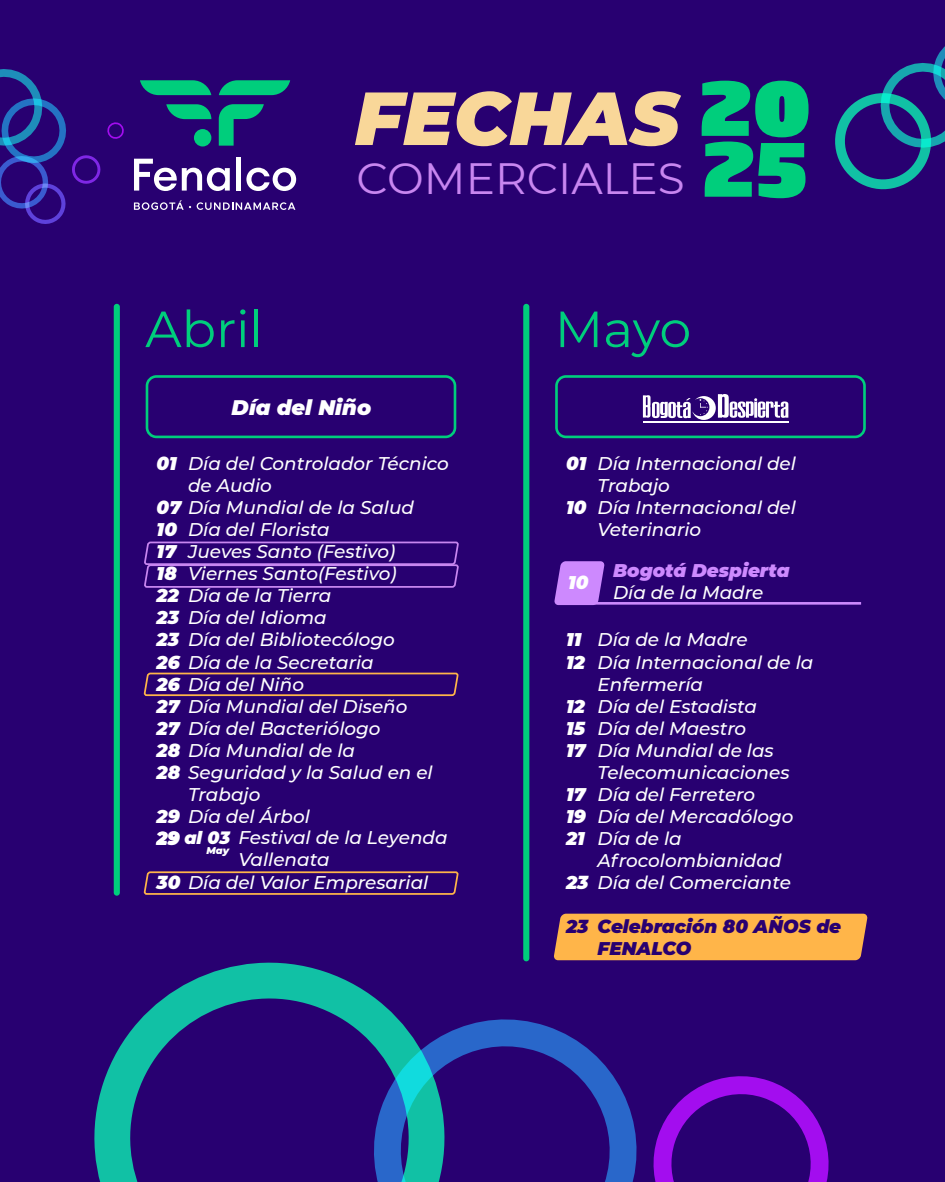
<style>
.page{position:relative;width:945px;height:1182px;background:#fff}
.page>*{position:absolute;margin:0;border:0;box-sizing:border-box;transform-origin:0 0}
.t1{font:italic 900 74.99px "Montserrat";color:#f9d799}
.t2{font:900 72.19px/60.8px "Soho Gothic Pro";color:#00ce7c}
.t3{font:50.75px "Montserrat";color:#00ce7c}
.t4{font:43.75px "Montserrat";color:#c886f0}
.t5{font:italic 900 21px "Montserrat";color:#fff}
.t6{font:italic 500 18.38px/22.1px "Montserrat";color:#fff}
.t7{font:italic 900 18.38px/22.1px "Montserrat";color:#280071}
.t8{font:italic 900 18.38px/22.1px "Montserrat";color:#fff;text-align:justify}
.t9{font:italic 900 18.38px "Montserrat";color:#cd89fe}
.t10{font:italic 900 17.41px "Montserrat";color:#fff}
.t11{font:italic 900 9.8px "Montserrat";color:#fff}
.s1{font-weight:900}
</style>
<div class="page">
<div style="left:0;top:0;width:945px;height:1181px;background:#280071"></div>
<svg style="left:140px;top:80px;width:71px;height:15px"></svg>
<svg style="left:219px;top:80px;width:71px;height:15px"></svg>
<svg style="left:166px;top:104px;width:45px;height:15px"></svg>
<svg style="left:219px;top:104px;width:45px;height:42px"></svg>
<div style="left:194px;top:129px;width:17px;height:17px;background:#00ce7c;border-radius:50%"></div>
<svg style="left:134px;top:159px;width:96px;height:32px"></svg>
<div style="left:236px;top:157px;width:5px;height:33px;background:#fff"></div>
<svg style="left:246px;top:168px;width:50px;height:23px"></svg>
<svg style="left:134px;top:200px;width:57px;height:10px"></svg>
<svg style="left:197px;top:202px;width:98px;height:8px"></svg>
<svg style="left:654px;top:1076px;width:175px;height:105px"></svg>
<svg style="left:444px;top:1019px;width:193px;height:162px"></svg>
<svg style="left:94px;top:962px;width:350px;height:219px"></svg>
<svg style="left:835px;top:46px;width:110px;height:143px"></svg>
<svg style="left:107px;top:122px;width:17px;height:17px"></svg>
<svg style="left:72px;top:155px;width:28px;height:29px"></svg>
<svg style="left:0;top:69px;width:66px;height:155px"></svg>
<svg style="left:144px;top:871px;width:315px;height:24px"></svg>
<svg style="left:144px;top:672px;width:315px;height:24px"></svg>
<svg style="left:144px;top:541px;width:315px;height:47px"></svg>
<div style="left:114px;top:304px;width:6px;height:591px;background:#00ce7c;border-radius:3px"></div>
<div style="left:146px;top:375px;width:310px;height:63px;border:3px solid #00ce7c;border-radius:9px"></div>
<div style="left:554px;top:913px;width:314px;height:47px;background:#ffb549"></div>
<svg style="left:554px;top:561px;width:51px;height:44px;background:#b474e8"></svg>
<div style="left:523px;top:304px;width:6px;height:657px;background:#00ce7c;border-radius:3px"></div>
<div style="left:555px;top:375px;width:311px;height:63px;border:3px solid #00ce7c;border-radius:9px"></div>
<hr style="left:560px;top:602px;width:301px;height:2px;background:#cd89fe">
<hr style="left:643px;top:421px;width:145px;height:2px;background:#fff">
<svg style="left:643px;top:394px;width:145px;height:26px"></svg>
<h1 class="t1" style="left:355px;top:62px;width:326px">FECHAS</h1>
<h3 class="t4" style="left:356px;top:149px;width:330px">COMERCIALES</h3>
<h2 class="t2" style="left:699px;top:73px;width:113px">20<br>25</h2>
<h3 class="t3" style="left:145px;top:294px;width:120px">Abril</h3>
<p class="t5" style="left:232px;top:391px;width:141px">Día del Niño</p>
<h3 class="t3" style="left:555px;top:294px;width:138px">Mayo</h3>
<p class="t6" style="left:188px;top:451px;width:262px">Día del Controlador Técnico de Audio</p>
<p class="t6" style="left:188px;top:518px;width:210px">Día del Florista<br>Jueves Santo (Festivo)<br>Viernes Santo(Festivo)<br>Día de la Tierra<br>Día del Idioma<br>Día del Bibliotecólogo</p>
<p class="t8" style="left:157px;top:451px;width:22px">01</p>
<p class="t6" style="left:157px;top:495px;width:278px"><span class="s1">07</span> Día Mundial de la Salud<br><span class="s1">10<br>17<br>18<br>22<br>23<br>23<br>26</span> Día de la Secretaria<br><span class="s1">26</span> Día del Niño<br><span class="s1">27<br>27<br>28</span> Día Mundial de la<br><span class="s1">28</span> Seguridad y la Salud en el</p>
<p class="t6" style="left:157px;top:804px;width:155px"><span class="s1">29</span> Día del Árbol<br><span class="s1">29</span></p>
<p class="t6" style="left:157px;top:870px;width:273px"><span class="s1">30</span> Día del Valor Empresarial</p>
<p class="t6" style="left:188px;top:694px;width:221px">Día Mundial del Diseño<br>Día del Bacteriólogo</p>
<p class="t6" style="left:188px;top:782px;width:74px">Trabajo</p>
<p class="t10" style="left:157px;top:825px;width:75px">29 al 03</p>
<p class="t11" style="left:206px;top:842px;width:24px">May</p>
<p class="t6" style="left:239px;top:825px;width:211px">Festival de la Leyenda<br>Vallenata</p>
<p class="t8" style="left:566px;top:451px;width:22px">01</p>
<p class="t8" style="left:566px;top:495px;width:22px">10</p>
<p class="t8" style="left:568px;top:570px;width:22px">10</p>
<p class="t6" style="left:598px;top:451px;width:200px">Día Internacional del<br>Trabajo<br>Día Internacional del<br>Veterinario</p>
<p class="t9" style="left:613px;top:556px;width:178px">Bogotá Despierta</p>
<p class="t6" style="left:613px;top:580px;width:152px">Día de la Madre</p>
<p class="t6" style="left:598px;top:628px;width:217px">Día de la Madre<br>Día Internacional de la<br>Enfermería<br>Día del Estadista<br>Día del Maestro<br>Día Mundial de las<br>Telecomunicaciones<br>Día del Ferretero<br>Día del Mercadólogo<br>Día de la<br>Afrocolombianidad<br>Día del Comerciante</p>
<p class="t7" style="left:598px;top:914px;width:245px">Celebración 80 AÑOS de<br>FENALCO</p>
<p class="t8" style="left:566px;top:627px;width:20px">11<br>12</p>
<p class="t8" style="left:566px;top:693px;width:21px">12<br>15<br>17</p>
<p class="t8" style="left:566px;top:782px;width:21px">17<br>19<br>21</p>
<p class="t8" style="left:566px;top:870px;width:24px">23</p>
<p class="t7" style="left:566px;top:914px;width:24px">23</p>
</div>
